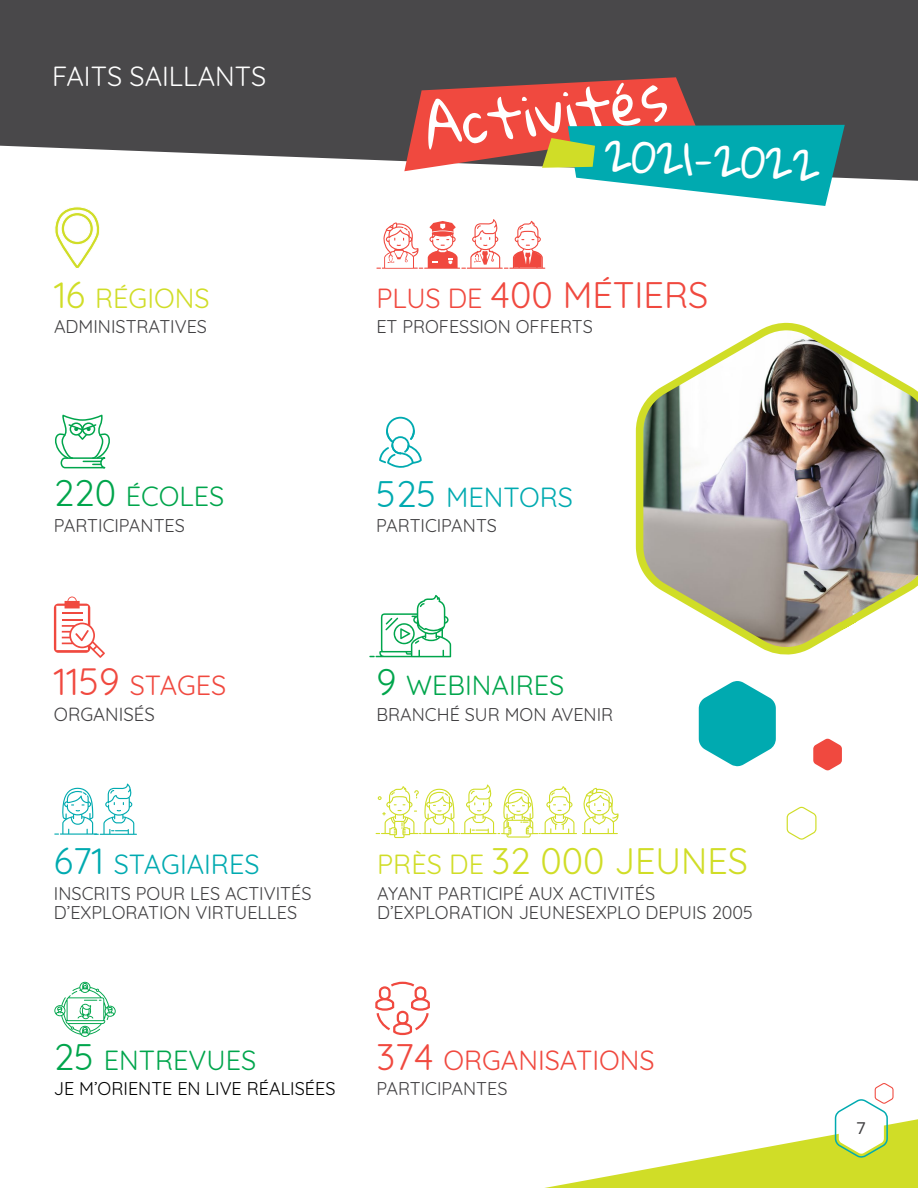
<style>
.page{position:relative;width:918px;height:1188px;background:#fff}
.page>*{position:absolute;margin:0;border:0;box-sizing:border-box;transform-origin:0 0}
.t1{font:55.35px "Gloria Hallelujah";color:#fff}
.t2{font:42.45px "Gloria Hallelujah";color:#fff}
.t3{font:36px "Quicksand";color:#d0dd27}
.t4{font:36px "Quicksand";color:#f0493f}
.t5{font:27px "Quicksand";color:#00a54c}
.t6{font:27px "Quicksand";color:#f0493f}
.t7{font:27px "Quicksand";color:#00aab0}
.t8{font:27px "Quicksand";color:#fff}
.t9{font:27px "Quicksand";color:#d0dd27}
.t10{font:18.6px "Quicksand";color:#414042}
.t11{font:18px/19.5px "Quicksand";color:#414042}
.t12{font:18px "Quicksand";color:#000}
.t13{font:16.5px "Noto Sans";color:#414042}
.s1{font-size:36px}
.s2{font-size:27px}
.s3{font-size:37.05px}
</style>
<div class="page">
<svg style="left:0;top:0;width:918px;height:181px;fill:#49484a"></svg>
<svg style="left:699px;top:681px;width:77px;height:85px"></svg>
<svg style="left:786px;top:806px;width:31px;height:34px"></svg>
<svg style="left:813px;top:739px;width:29px;height:31px"></svg>
<img style="left:635px;top:322px;width:283px;height:333px">
<svg style="left:54px;top:784px;width:83px;height:51px"></svg>
<svg style="left:376px;top:785px;width:243px;height:53px"></svg>
<svg style="left:544px;top:1083px;width:374px;height:105px"></svg>
<svg style="left:404px;top:77px;width:441px;height:129px"></svg>
<svg style="left:55px;top:414px;width:55px;height:55px"></svg>
<svg style="left:379px;top:417px;width:43px;height:51px"></svg>
<svg style="left:54px;top:982px;width:62px;height:55px"></svg>
<svg style="left:391px;top:981px;width:24px;height:6px"></svg>
<div style="left:415px;top:986px;width:11px;height:14px;border:2px solid #f0493f;border-radius:4px"></div>
<svg style="left:375px;top:997px;width:55px;height:39px"></svg>
<div style="left:379px;top:986px;width:12px;height:14px;border:2px solid #f0493f;border-radius:4px"></div>
<svg style="left:369px;top:595px;width:82px;height:62px"></svg>
<svg style="left:54px;top:597px;width:51px;height:61px"></svg>
<svg style="left:54px;top:207px;width:46px;height:61px"></svg>
<svg style="left:376px;top:219px;width:169px;height:50px"></svg>
<h3 class="t8" style="left:52px;top:55px;width:216px">FAITS SAILLANTS</h3>
<h3 class="t9" style="left:54px;top:277px;width:157px"><span class="s1">16</span> RÉGIONS</h3>
<p class="t11" style="left:54px;top:315px;width:155px">ADMINISTRATIVES</p>
<h1 class="t1" style="left:422px;top:98px;width:245px;rotate:-7deg">Activités</h1>
<h2 class="t2" style="left:606px;top:132px;width:217px;rotate:3deg">2021-2022</h2>
<h3 class="t4" style="left:376px;top:267px;width:334px"><span class="s2">PLUS DE</span> 400 MÉTIERS</h3>
<p class="t11" style="left:376px;top:315px;width:218px">ET PROFESSION OFFERTS</p>
<h3 class="t5" style="left:54px;top:476px;width:172px"><span class="s1">220</span> ÉCOLES</h3>
<p class="t11" style="left:54px;top:514px;width:133px">PARTICIPANTES</p>
<h3 class="t7" style="left:376px;top:476px;width:198px"><span class="s1">525</span> MENTORS</h3>
<p class="t11" style="left:376px;top:514px;width:122px">PARTICIPANTS</p>
<h3 class="t6" style="left:54px;top:665px;width:174px"><span class="s3">1159</span> STAGES</h3>
<p class="t10" style="left:54px;top:700px;width:102px">ORGANISÉS</p>
<h3 class="t5" style="left:376px;top:665px;width:189px"><span class="s1">9</span> WEBINAIRES</h3>
<p class="t11" style="left:376px;top:703px;width:238px">BRANCHÉ SUR MON AVENIR</p>
<h3 class="t7" style="left:54px;top:843px;width:207px"><span class="s1">671</span> STAGIAIRES</h3>
<p class="t11" style="left:54px;top:882px;width:259px">INSCRITS POUR LES ACTIVITÉS<br>D’EXPLORATION VIRTUELLES</p>
<h3 class="t3" style="left:377px;top:833px;width:372px"><span class="s2">PRÈS DE</span> 32 000 JEUNES</h3>
<p class="t11" style="left:377px;top:882px;width:377px">AYANT PARTICIPÉ AUX ACTIVITÉS<br>D’EXPLORATION JEUNESEXPLO DEPUIS 2005</p>
<h3 class="t5" style="left:54px;top:1039px;width:204px"><span class="s1">25</span> ENTREVUES</h3>
<p class="t12" style="left:54px;top:1075px;width:283px">JE M’ORIENTE EN LIVE RÉALISÉES</p>
<h3 class="t6" style="left:376px;top:1039px;width:280px"><span class="s1">374</span> ORGANISATIONS</h3>
<p class="t11" style="left:376px;top:1077px;width:133px">PARTICIPANTES</p>
<p class="t13" style="left:857px;top:1117px;width:11px">7</p>
</div>
